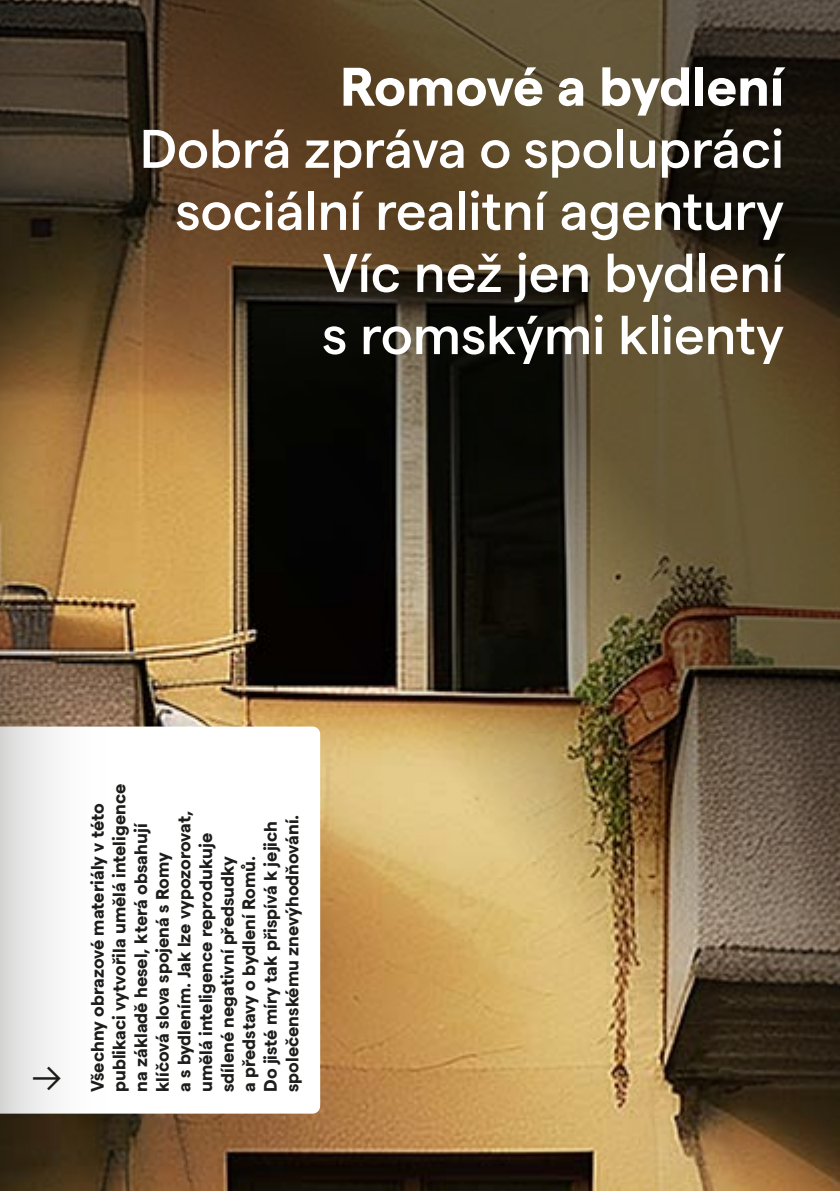
<style>
.page{position:relative;width:840px;height:1191px;background:#fff}
.page>*{position:absolute;margin:0;border:0;box-sizing:border-box;transform-origin:0 0}
.t1{font:500 54.2px/62px "Matter";color:#fff;text-align:right}
.t2{font:700 54.2px "Matter";color:#fff}
.t3{font:300 44px "Matter";color:#1d1d1b}
.t4{font:700 18px/21.6px "Matter";color:#1d1d1b}
</style>
<div class="page">
<img style="left:113px;top:0;width:726px;height:1191px">
<svg style="left:0;top:0;width:113px;height:1191px"></svg>
<h1 class="t2" style="left:340px;top:46px;width:445px">Romové a bydlení</h1>
<h1 class="t1" style="left:140px;top:113px;width:645px">Dobrá zpráva o spolupráci sociální realitní agentury<br>Víc než jen bydlení<br>s romskými klienty</h1>
<h2 class="t3" style="left:13px;top:1092px;width:29px;rotate:-90deg">↓</h2>
<p class="t4" style="left:85px;top:1092px;width:310px;rotate:-90deg">Všechny obrazové materiály v této publikaci vytvořila umělá inteligence na základě hesel, která obsahují klíčová slova spojená s Romy<br>a s bydlením. Jak lze vypozorovat, umělá inteligence reprodukuje sdílené negativní předsudky<br>a představy o bydlení Romů.<br>Do jisté míry tak přispívá k jejich společenskému znevýhodňování.</p>
</div>
